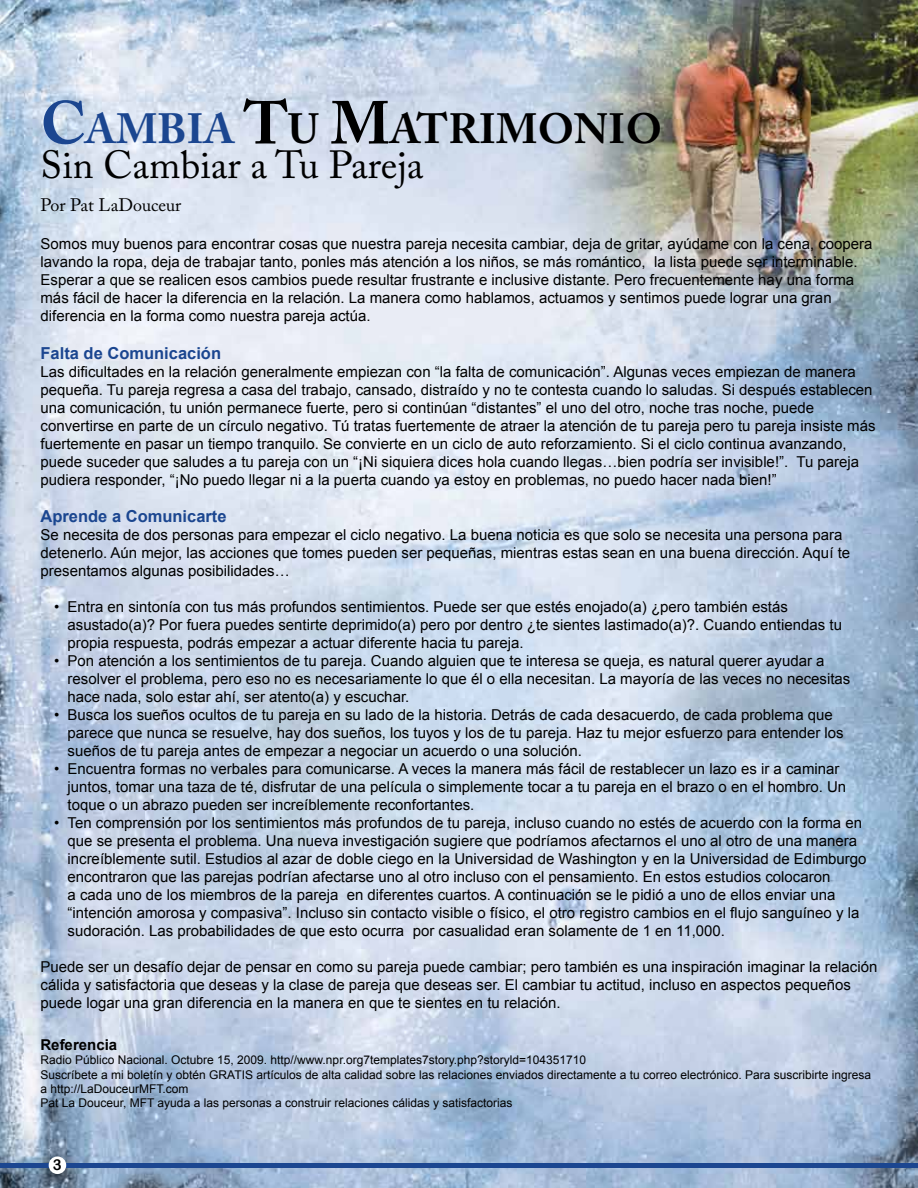
<style>
.page{position:relative;width:918px;height:1188px;background:#fff}
.page>*{position:absolute;margin:0;border:0;box-sizing:border-box;transform-origin:0 0}
.t1{font:700 42px "Adobe Caslon Pro";color:#000}
.t2{font:39px "Adobe Caslon Pro";color:#000}
.t3{font:18px "Adobe Caslon Pro";color:#000}
.t4{font:700 16.5px "Arial";color:#1b4690}
.t5{font:15px/18px "Arial";color:#000}
.t6{font:700 15px "Arial";color:#000}
.t7{font:15px "Arial Rounded MT Bold";color:#000}
.t8{font:12px/14.4px "Arial";color:#000}
.s1{font-size:60px;color:#1b4690}
.s2{color:#1b4690}
.s3{font-size:60px}
</style>
<div class="page">
<img style="left:0;top:0;width:918px;height:1188px">
<div style="left:0;top:1163px;width:918px;height:5px;background:#1b4690"></div>
<div style="left:49px;top:1156px;width:17px;height:18px;background:#fff;border-radius:50%"></div>
<h1 class="t1" style="left:40px;top:104px;width:623px"><span class="s1">C</span><span class="s2">AMBIA</span> <span class="s3">T</span>U <span class="s3">M</span>ATRIMONIO</h1>
<h2 class="t2" style="left:40px;top:142px;width:385px">Sin Cambiar a Tu Pareja</h2>
<p class="t3" style="left:40px;top:194px;width:142px">Por Pat LaDouceur</p>
<p class="t5" style="left:40px;top:235px;width:834px">Somos muy buenos para encontrar cosas que nuestra pareja necesita cambiar, deja de gritar, ayúdame con la cena, coopera lavando la ropa, deja de trabajar tanto, ponles más atención a los niños, se más romántico, la lista puede ser interminable.<br>Esperar a que se realicen esos cambios puede resultar frustrante e inclusive distante. Pero frecuentemente hay una forma más fácil de hacer la diferencia en la relación. La manera como hablamos, actuamos y sentimos puede lograr una gran diferencia en la forma como nuestra pareja actúa.</p>
<p class="t4" style="left:40px;top:342px;width:182px">Falta de Comunicación</p>
<p class="t5" style="left:40px;top:362px;width:837px">Las dificultades en la relación generalmente empiezan con “la falta de comunicación”. Algunas veces empiezan de manera pequeña. Tu pareja regresa a casa del trabajo, cansado, distraído y no te contesta cuando lo saludas. Si después establecen una comunicación, tu unión permanece fuerte, pero si continúan “distantes” el uno del otro, noche tras noche, puede convertirse en parte de un círculo negativo. Tú tratas fuertemente de atraer la atención de tu pareja pero tu pareja insiste más fuertemente en pasar un tiempo tranquilo. Se convierte en un ciclo de auto reforzamiento. Si el ciclo continua avanzando, puede suceder que saludes a tu pareja con un “¡Ni siquiera dices hola cuando llegas…bien podría ser invisible!”. Tu pareja pudiera responder, “¡No puedo llegar ni a la puerta cuando ya estoy en problemas, no puedo hacer nada bien!”</p>
<p class="t4" style="left:40px;top:506px;width:188px">Aprende a Comunicarte</p>
<p class="t5" style="left:40px;top:526px;width:811px">Se necesita de dos personas para empezar el ciclo negativo. La buena noticia es que solo se necesita una persona para detenerlo. Aún mejor, las acciones que tomes pueden ser pequeñas, mientras estas sean en una buena dirección. Aquí te presentamos algunas posibilidades…</p>
<p class="t5" style="left:68px;top:598px;width:776px;text-indent:-14px">• Entra en sintonía con tus más profundos sentimientos. Puede ser que estés enojado(a) ¿pero también estás asustado(a)? Por fuera puedes sentirte deprimido(a) pero por dentro ¿te sientes lastimado(a)?. Cuando entiendas tu propia respuesta, podrás empezar a actuar diferente hacia tu pareja.</p>
<p class="t5" style="left:68px;top:652px;width:784px;text-indent:-14px">• Pon atención a los sentimientos de tu pareja. Cuando alguien que te interesa se queja, es natural querer ayudar a resolver el problema, pero eso no es necesariamente lo que él o ella necesitan. La mayoría de las veces no necesitas hace nada, solo estar ahí, ser atento(a) y escuchar.</p>
<p class="t5" style="left:68px;top:706px;width:778px;text-indent:-14px">• Busca los sueños ocultos de tu pareja en su lado de la historia. Detrás de cada desacuerdo, de cada problema que parece que nunca se resuelve, hay dos sueños, los tuyos y los de tu pareja. Haz tu mejor esfuerzo para entender los sueños de tu pareja antes de empezar a negociar un acuerdo o una solución.</p>
<p class="t5" style="left:68px;top:760px;width:780px;text-indent:-14px">• Encuentra formas no verbales para comunicarse. A veces la manera más fácil de restablecer un lazo es ir a caminar juntos, tomar una taza de té, disfrutar de una película o simplemente tocar a tu pareja en el brazo o en el hombro. Un toque o un abrazo pueden ser increíblemente reconfortantes.</p>
<p class="t5" style="left:68px;top:814px;width:801px;text-indent:-14px">• Ten comprensión por los sentimientos más profundos de tu pareja, incluso cuando no estés de acuerdo con la forma en que se presenta el problema. Una nueva investigación sugiere que podríamos afectarnos el uno al otro de una manera increíblemente sutil. Estudios al azar de doble ciego en la Universidad de Washington y en la Universidad de Edimburgo encontraron que las parejas podrían afectarse uno al otro incluso con el pensamiento. En estos estudios colocaron<br>a cada uno de los miembros de la pareja en diferentes cuartos. A continuación se le pidió a uno de ellos enviar una “intención amorosa y compasiva”. Incluso sin contacto visible o físico, el otro registro cambios en el flujo sanguíneo y la sudoración. Las probabilidades de que esto ocurra por casualidad eran solamente de 1 en 11,000.</p>
<p class="t5" style="left:40px;top:958px;width:838px">Puede ser un desafío dejar de pensar en como su pareja puede cambiar; pero también es una inspiración imaginar la relación cálida y satisfactoria que deseas y la clase de pareja que deseas ser. El cambiar tu actitud, incluso en aspectos pequeños puede logar una gran diferencia en la manera en que te sientes en tu relación.</p>
<p class="t6" style="left:40px;top:1035px;width:78px">Referencia</p>
<p class="t8" style="left:40px;top:1053px;width:832px">Radio Público Nacional. Octubre 15, 2009. http//www.npr.org7templates7story.php?storyld=104351710<br>Suscríbete a mi boletín y obtén GRATIS artículos de alta calidad sobre las relaciones enviados directamente a tu correo electrónico. Para suscribirte ingresa a http://LaDouceurMFT.com<br>Pat La Douceur, MFT ayuda a las personas a construir relaciones cálidas y satisfactorias</p>
<p class="t7" style="left:53px;top:1156px;width:10px">3</p>
</div>
